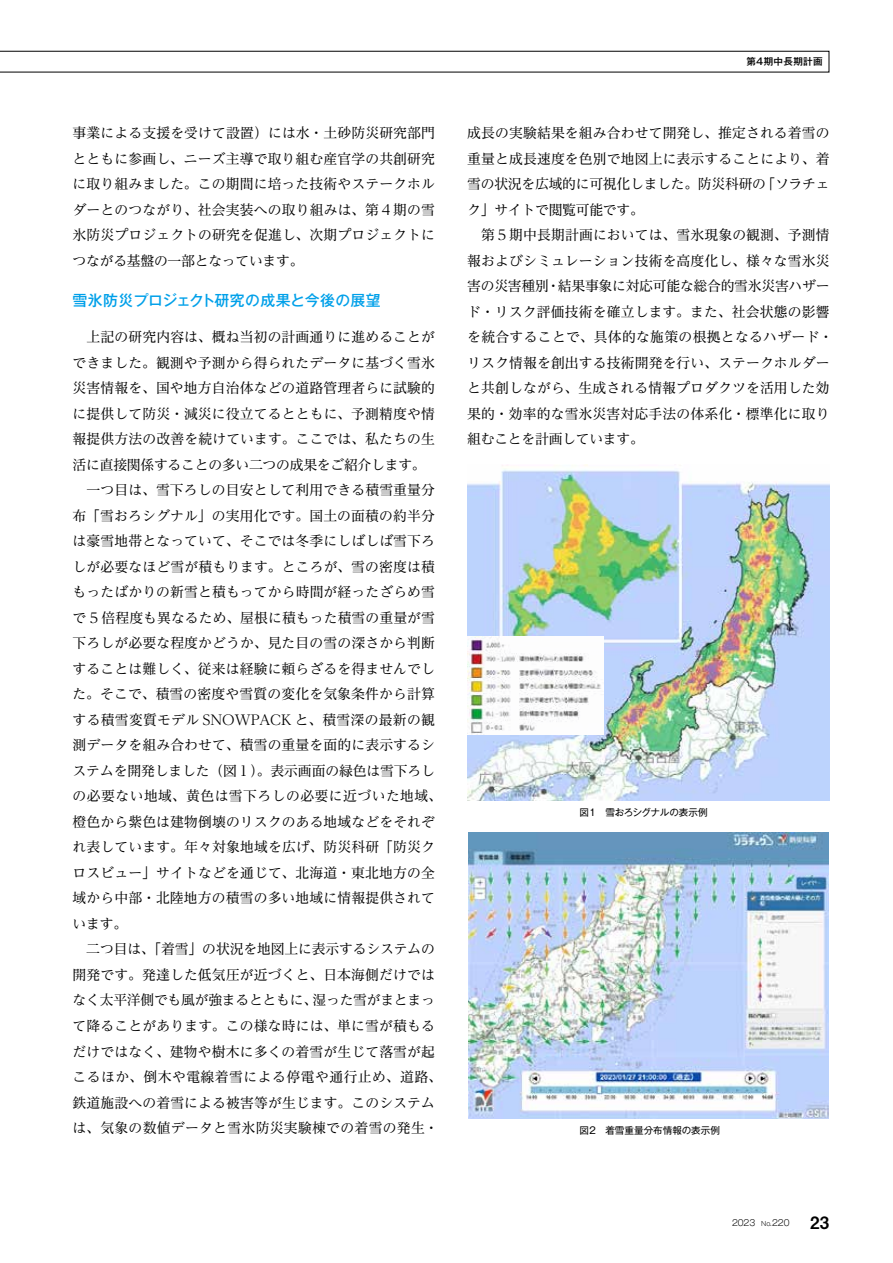
<style>
.page{position:relative;width:893px;height:1263px;background:#fff}
.page>*{position:absolute;margin:0;border:0;box-sizing:border-box;transform-origin:0 0}
.t1{font:500 14.85px "Gothic MB101 Pr 6";letter-spacing:.03em;color:#00a0e9}
.t2{font:13.8px/25.5px "Reim Pro";letter-spacing:.01em;color:#000}
.t3{font:9.6px "Gothic MB101 Pro";color:#000}
.t4{font:500 9.6px "Gothic MB101 Pro";letter-spacing:.03em;color:#000}
.t5{font:9px "Yu Mincho";color:#000}
.t6{font:300 8.55px "Gothic MB101 Pro";color:#000}
.s1{font-size:6.45px}
.s2{font-family:"Midashi Go Pro MB31";font-weight:400;font-size:16.95px}
</style>
<div class="page">
<svg style="left:0;top:51px;width:829px;height:21px"></svg>
<img style="left:467px;top:465px;width:362px;height:335px">
<img style="left:467px;top:636px;width:136px;height:99px">
<img style="left:468px;top:833px;width:360px;height:285px">
<p class="t2" style="left:73px;top:120px;width:364px;text-align:justify">事業による支援を受けて設置）には水・土砂防災研究部門とともに参画し、ニーズ主導で取り組む産官学の共創研究に取り組みました。この期間に培った技術やステークホルダーとのつながり、社会実装への取り組みは、第４期の雪氷防災プロジェクトの研究を促進し、次期プロジェクトにつながる基盤の一部となっています。</p>
<p class="t1" style="left:73px;top:288px;width:310px">雪氷防災プロジェクト研究の成果と今後の展望</p>
<p class="t2" style="left:73px;top:324px;width:371px">　上記の研究内容は、概ね当初の計画通りに進めることができました。観測や予測から得られたデータに基づく雪氷災害情報を、国や地方自治体などの道路管理者らに試験的に提供して防災・減災に役立てるとともに、予測精度や情報提供方法の改善を続けています。ここでは、私たちの生活に直接関係することの多い二つの成果をご紹介します。　一つ目は、雪下ろしの目安として利用できる積雪重量分布「雪おろシグナル」の実用化です。国土の面積の約半分は豪雪地帯となっていて、そこでは冬季にしばしば雪下ろしが必要なほど雪が積もります。ところが、雪の密度は積もったばかりの新雪と積もってから時間が経ったざらめ雪で 5 倍程度も異なるため、屋根に積もった積雪の重量が雪下ろしが必要な程度かどうか、見た目の雪の深さから判断することは難しく、従来は経験に頼らざるを得ませんでした。そこで、積雪の密度や雪質の変化を気象条件から計算する積雪変質モデル SNOWPACK と、積雪深の最新の観測データを組み合わせて、積雪の重量を面的に表示するシステムを開発しました（図１）。表示画面の緑色は雪下ろしの必要ない地域、黄色は雪下ろしの必要に近づいた地域、橙色から紫色は建物倒壊のリスクのある地域などをそれぞれ表しています。年々対象地域を広げ、防災科研「防災クロスビュー」サイトなどを通じて、北海道・東北地方の全域から中部・北陸地方の積雪の多い地域に情報提供されています。<br>　二つ目は、「着雪」の状況を地図上に表示するシステムの開発です。発達した低気圧が近づくと、日本海側だけではなく太平洋側でも風が強まるとともに、湿った雪がまとまって降ることがあります。この様な時には、単に雪が積もるだけではなく、建物や樹木に多くの着雪が生じて落雪が起こるほか、倒木や電線着雪による停電や通行止め、道路、鉄道施設への着雪による被害等が生じます。このシステムは、気象の数値データと雪氷防災実験棟での着雪の発生・</p>
<p class="t4" style="left:746px;top:54px;width:78px">第4期中長期計画</p>
<p class="t2" style="left:467px;top:120px;width:367px">成長の実験結果を組み合わせて開発し、推定される着雪の重量と成長速度を色別で地図上に表示することにより、着雪の状況を広域的に可視化しました。防災科研の「ソラチェク」サイトで閲覧可能です。<br>　第５期中長期計画においては、雪氷現象の観測、予測情報およびシミュレーション技術を高度化し、様々な雪氷災害の災害種別・結果事象に対応可能な総合的雪氷災害ハザード・リスク評価技術を確立します。また、社会状態の影響を統合することで、具体的な施策の根拠となるハザード・リスク情報を創出する技術開発を行い、ステークホルダーと共創しながら、生成される情報プロダクツを活用した効果的・効率的な雪氷災害対応手法の体系化・標準化に取り組むことを計画しています。</p>
<p class="t5" style="left:487px;top:405px;width:172px">（以下は印刷用の縮小していない図です）</p>
<p class="t5" style="left:487px;top:435px;width:135px">図 A 雪おろシグナルの表示例。</p>
<p class="t3" style="left:579px;top:805px;width:130px">図１　雪おろシグナルの表示例</p>
<p class="t3" style="left:579px;top:1122px;width:142px">図２　着雪重量分布情報の表示例</p>
<p class="t6" style="left:732px;top:1216px;width:99px">2023 <span class="s1">No</span>.220 <span class="s2">23</span></p>
</div>
